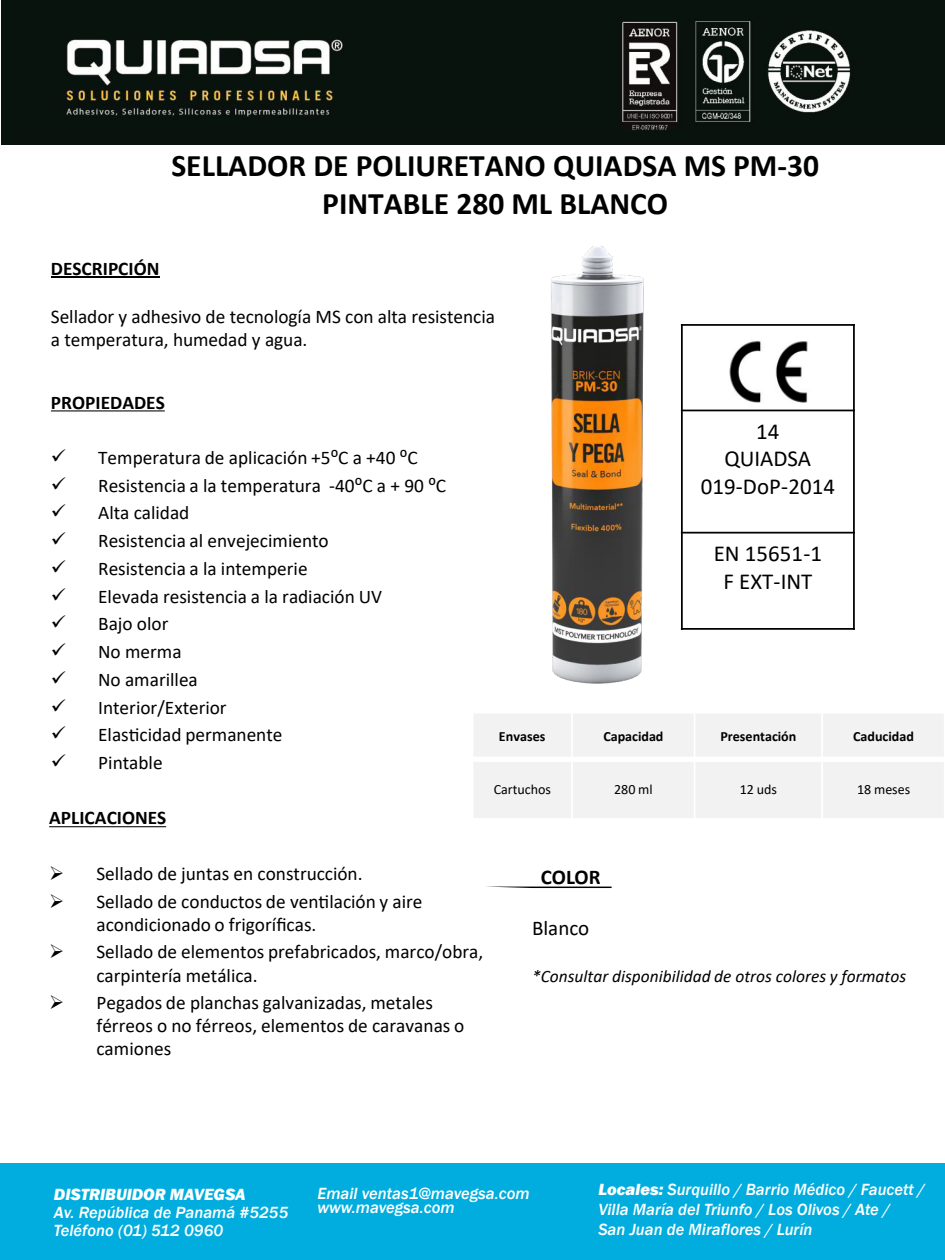
<style>
.page{position:relative;width:945px;height:1260px;background:#fff}
.page>*{position:absolute;margin:0;border:0;box-sizing:border-box;transform-origin:0 0}
.t1{font:700 31.5px/37.8px "Calibri";color:#000;text-align:center}
.t2{font:22.93px/27.5px "Calibri";color:#000;text-align:center}
.t3{font:21px "Calibri";color:#000}
.t4{font:700 21px "Calibri";letter-spacing:-.005em;color:#000}
.t5{font:19.43px/23.3px "Calibri";letter-spacing:-.005em;color:#000}
.t6{font:19.25px/23.1px "Calibri";color:#000}
.t7{font:700 19.25px "Calibri";color:#000}
.t8{font:italic 17.5px "Calibri";color:#000}
.t9{font:italic 500 16.62px/19.9px "Franklin Gothic";color:#fff}
.t10{font:italic 800 16.62px "Franklin Gothic";color:#fff}
.t11{font:700 14px "Calibri";color:#000}
.t12{font:14px "Calibri";color:#000}
.s1{color:#7030a0}
.s2{font-weight:800}
</style>
<div class="page">
<img style="left:2px;top:0;width:943px;height:887px">
<hr style="left:51px;top:276px;width:109px;height:1px;background:#000">
<svg style="left:51px;top:410px;width:114px;height:1px"></svg>
<svg style="left:49px;top:826px;width:117px;height:1px"></svg>
<hr style="left:681px;top:410px;width:174px;height:1px;background:#000">
<hr style="left:681px;top:532px;width:174px;height:2px;background:#000">
<hr style="left:681px;top:324px;width:2px;height:306px;background:#000">
<hr style="left:853px;top:324px;width:2px;height:306px;background:#000">
<hr style="left:681px;top:324px;width:174px;height:2px;background:#000">
<hr style="left:681px;top:628px;width:174px;height:2px;background:#000">
<img style="left:723px;top:336px;width:89px;height:69px">
<div style="left:472px;top:713px;width:100px;height:46px;background:#f2f2f2"></div>
<div style="left:572px;top:713px;width:123px;height:46px;background:#f2f2f2"></div>
<div style="left:695px;top:713px;width:127px;height:46px;background:#f2f2f2"></div>
<div style="left:822px;top:713px;width:123px;height:46px;background:#f2f2f2"></div>
<div style="left:472px;top:759px;width:100px;height:60px;background:#f2f2f2"></div>
<div style="left:572px;top:759px;width:123px;height:60px;background:#f2f2f2"></div>
<div style="left:695px;top:759px;width:127px;height:60px;background:#f2f2f2"></div>
<div style="left:822px;top:759px;width:123px;height:60px;background:#f2f2f2"></div>
<hr style="left:571px;top:712px;width:2px;height:108px;background:#fff">
<hr style="left:694px;top:712px;width:1px;height:108px;background:#fff">
<hr style="left:821px;top:712px;width:2px;height:108px;background:#fff">
<div style="left:472px;top:757px;width:473px;height:5px;background:#fff"></div>
<hr style="left:472px;top:712px;width:1px;height:108px;background:#fff">
<hr style="left:944px;top:712px;width:1px;height:108px;background:#fff">
<hr style="left:472px;top:712px;width:473px;height:1px;background:#fff">
<hr style="left:472px;top:818px;width:473px;height:2px;background:#fff">
<svg style="left:500px;top:887px;width:112px;height:1px"></svg>
<div style="left:0;top:145px;width:945px;height:48px;background:#fff"></div>
<img style="left:544px;top:247px;width:104px;height:446px">
<div style="left:0;top:1163px;width:945px;height:97px;background:#00adde"></div>
<h1 class="t1" style="left:171px;top:146px;width:649px">SELLADOR DE POLIURETANO QUIADSA MS PM-30<br>PINTABLE 280 ML BLANCO</h1>
<p class="t7" style="left:51px;top:255px;width:110px">DESCRIPCIÓN</p>
<p class="t5" style="left:51px;top:304px;width:446px">Sellador y adhesivo de tecnología MS con alta resistencia a temperatura, humedad y agua.</p>
<p class="t7" style="left:51px;top:389px;width:116px">PROPIEDADES</p>
<p class="t6" style="left:51px;top:446px;width:368px">✓ Temperatura de aplicación +5⁰C a +40 ⁰C</p>
<p class="t6" style="left:51px;top:473px;width:397px">✓ Resistencia a la temperatura -40⁰C a + 90 ⁰C</p>
<p class="t6" style="left:51px;top:501px;width:140px">✓ Alta calidad</p>
<p class="t6" style="left:51px;top:529px;width:279px">✓ Resistencia al envejecimiento</p>
<p class="t6" style="left:51px;top:556px;width:258px">✓ Resistencia a la intemperie</p>
<p class="t6" style="left:51px;top:584px;width:333px">✓ Elevada resistencia a la radiación UV</p>
<p class="t6" style="left:51px;top:612px;width:119px">✓ Bajo olor</p>
<p class="t6" style="left:51px;top:640px;width:132px">✓ No merma</p>
<p class="t6" style="left:51px;top:667px;width:148px">✓ No amarillea</p>
<p class="t6" style="left:51px;top:695px;width:177px">✓ Interior/Exterior</p>
<p class="t6" style="left:51px;top:723px;width:233px">✓ Elasticidad permanente</p>
<p class="t6" style="left:51px;top:751px;width:113px">✓ Pintable</p>
<p class="t7" style="left:49px;top:804px;width:119px">APLICACIONES</p>
<p class="t2" style="left:701px;top:417px;width:136px">14<br>QUIADSA<br>019-DoP-2014</p>
<p class="t2" style="left:714px;top:539px;width:110px">EN 15651-1<br>F EXT-INT</p>
<p class="t11" style="left:499px;top:726px;width:48px">Envases</p>
<p class="t11" style="left:603px;top:726px;width:62px">Capacidad</p>
<p class="t11" style="left:720px;top:726px;width:78px">Presentación</p>
<p class="t11" style="left:853px;top:726px;width:62px">Caducidad</p>
<p class="t12" style="left:494px;top:779px;width:59px">Cartuchos</p>
<p class="t12" style="left:614px;top:779px;width:40px">280 ml</p>
<p class="t12" style="left:740px;top:779px;width:39px">12 uds</p>
<p class="t12" style="left:857px;top:779px;width:55px">18 meses</p>
<p class="t6" style="left:49px;top:861px;width:315px">➢ Sellado de juntas en construcción.</p>
<p class="t6" style="left:96px;top:889px;width:328px;text-indent:-47px">➢ Sellado de conductos de ventilación y aire acondicionado o frigoríficas.</p>
<p class="t6" style="left:96px;top:940px;width:388px;text-indent:-47px">➢ Sellado de elementos prefabricados, marco/obra, carpintería metálica.</p>
<p class="t6" style="left:96px;top:991px;width:369px;text-indent:-47px">➢ Pegados de planchas galvanizadas, metales férreos o no férreos, elementos de caravanas o camiones</p>
<p class="t4" style="left:541px;top:863px;width:61px">COLOR</p>
<p class="t3" style="left:532px;top:913px;width:59px">Blanco</p>
<p class="t8" style="left:532px;top:964px;width:376px">*Consultar disponibilidad de otros colores y form<span class="s1">.</span> atos</p>
<p class="t10" style="left:54px;top:1184px;width:193px">DISTRIBUIDOR MAVEGSA</p>
<p class="t9" style="left:54px;top:1204px;width:236px;line-height:18px">Av. República de Panamá #5255<br>Teléfono (01) 512 0960</p>
<p class="t9" style="left:317px;top:1186px;width:214px;line-height:14.3px">Email ventas1@mavegsa.com www.mavegsa.com</p>
<p class="t9" style="left:598px;top:1179px;width:328px"><span class="s2">Locales:</span> Surquillo / Barrio Médico / Faucett /<br>Villa María del Triunfo / Los Olivos / Ate /<br>San Juan de Miraflores / Lurín</p>
</div>
